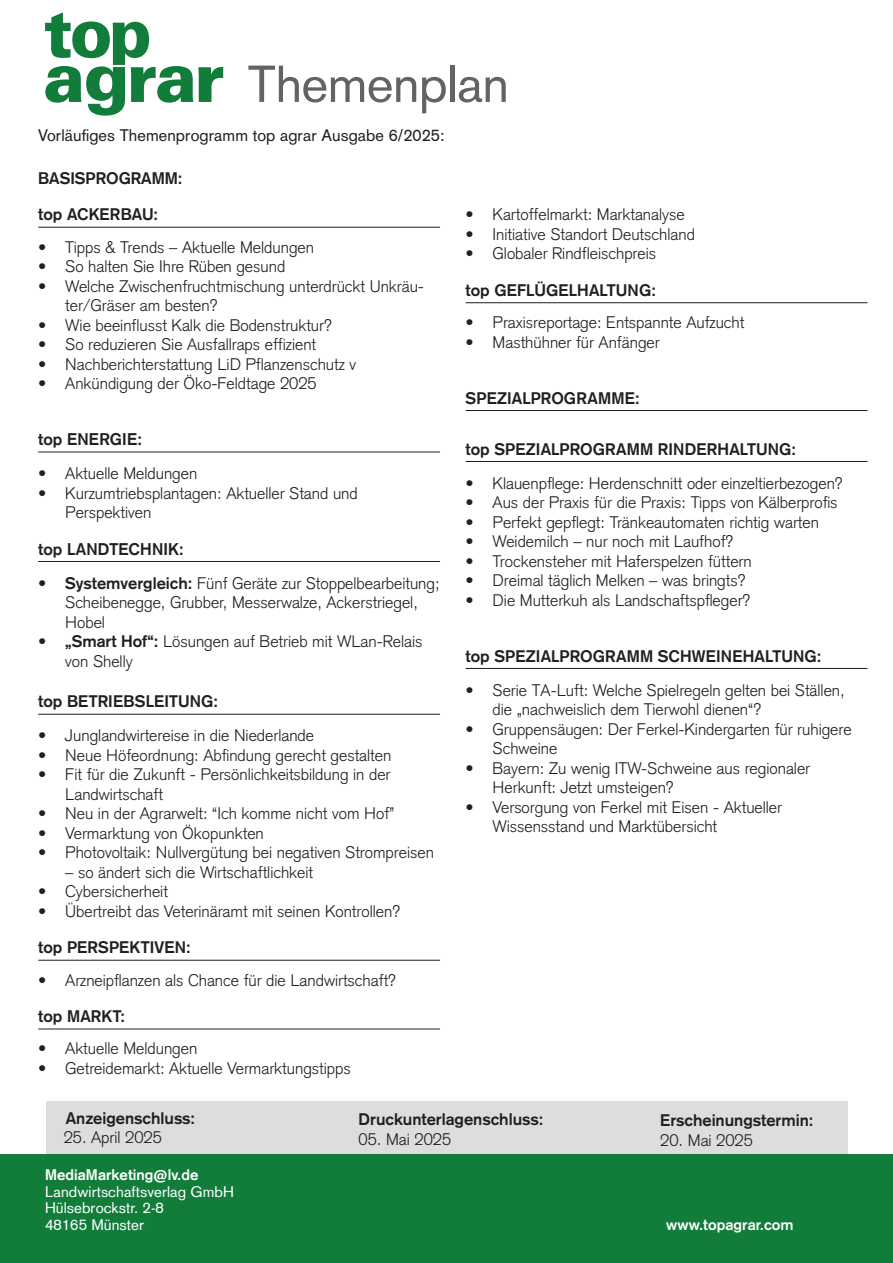
<style>
.page{position:relative;width:893px;height:1263px;background:#fff}
.page>*{position:absolute;margin:0;border:0;box-sizing:border-box;transform-origin:0 0}
.Vorspann{font:51px "Basic Commercial LT Pro";letter-spacing:-.01em;color:#636366}
.Tab_Normal{font:300 16.5px/19.5px "Basic Commercial LT Pro";color:#231f20}
.Titel_Uebersicht{font:700 16.5px "Basic Commercial LT Pro";letter-spacing:.01em;color:#231f20}
.Tab_Normal-2{font:700 16.5px "Basic Commercial LT Pro";color:#231f20}
.Bodytext{font:16.5px "Basic Commercial LT Pro";letter-spacing:.005em;color:#231f20}
.Titel_Uebersicht-2{font:700 16.5px "Basic Commercial LT Com";letter-spacing:.01em;color:#231f20}
.Bodytext-2{font:700 16.5px "Basic Commercial LT Pro";color:#231f20}
.Bodytext-3{font:15px "Basic Commercial LT Com";letter-spacing:.005em;color:#fff}
.Bodytext-4{font:700 15px "Basic Commercial LT Com";letter-spacing:.005em;color:#fff}
.Bodytext-5{font:700 15px "Basic Commercial LT Pro";letter-spacing:.005em;color:#fff}
.s1{font-weight:700}
</style>
<div class="page">
<div style="left:0;top:1154px;width:893px;height:109px;background:#127d3b"></div>
<svg style="left:45px;top:12px;width:178px;height:104px"></svg>
<hr style="left:38px;top:227px;width:402px;height:1px;background:#231f20">
<hr style="left:38px;top:452px;width:402px;height:1px;background:#231f20">
<hr style="left:38px;top:561px;width:402px;height:1px;background:#231f20">
<hr style="left:38px;top:714px;width:402px;height:1px;background:#231f20">
<hr style="left:38px;top:960px;width:402px;height:1px;background:#231f20">
<hr style="left:38px;top:1028px;width:402px;height:1px;background:#231f20">
<hr style="left:466px;top:302px;width:401px;height:1px;background:#231f20">
<hr style="left:466px;top:410px;width:401px;height:1px;background:#231f20">
<hr style="left:466px;top:461px;width:401px;height:1px;background:#231f20">
<hr style="left:466px;top:668px;width:401px;height:1px;background:#231f20">
<div style="left:47px;top:1101px;width:801px;height:52px;background:#dcdddf"></div>
<p class="Vorspann" style="left:248px;top:54px;width:263px">Themenplan</p>
<p class="Bodytext" style="left:38px;top:125px;width:408px">Vorläufiges Themenprogramm top agrar Ausgabe 6/2025:</p>
<p class="Bodytext-2" style="left:38px;top:168px;width:146px">BASISPROGRAMM:</p>
<p class="Titel_Uebersicht" style="left:38px;top:205px;width:121px">top ACKERBAU:</p>
<p class="Tab_Normal" style="left:38px;top:237px;width:277px">• Tipps &amp; Trends – Aktuelle Meldungen</p>
<p class="Tab_Normal" style="left:38px;top:257px;width:249px">• So halten Sie Ihre Rüben gesund</p>
<p class="Tab_Normal" style="left:65px;top:276px;width:360px;text-indent:-27px">• Welche Zwischenfruchtmischung unterdrückt Unkräu&shy;ter/Gräser am besten?</p>
<p class="Tab_Normal" style="left:38px;top:315px;width:295px">• Wie beeinflusst Kalk die Bodenstruktur?</p>
<p class="Tab_Normal" style="left:38px;top:335px;width:279px">• So reduzieren Sie Ausfallraps effizient</p>
<p class="Tab_Normal" style="left:38px;top:354px;width:319px">• Nachberichterstattung LiD Pflanzenschutz v</p>
<p class="Tab_Normal" style="left:38px;top:374px;width:280px">• Ankündigung der Öko-Feldtage 2025</p>
<p class="Titel_Uebersicht-2" style="left:38px;top:430px;width:105px">top ENERGIE:</p>
<p class="Tab_Normal" style="left:38px;top:464px;width:161px">• Aktuelle Meldungen</p>
<p class="Tab_Normal" style="left:65px;top:483px;width:294px;text-indent:-27px">• Kurzumtriebsplantagen: Aktueller Stand und<br>Perspektiven</p>
<p class="Titel_Uebersicht-2" style="left:38px;top:539px;width:147px">top LANDTECHNIK:</p>
<p class="Tab_Normal" style="left:65px;top:573px;width:376px;text-indent:-27px"><span class="s1">• Systemvergleich:</span> Fünf Geräte zur Stoppelbearbeitung;<br>Scheibenegge, Grubber, Messerwalze, Ackerstriegel,<br>Hobel</p>
<p class="Tab_Normal" style="left:65px;top:632px;width:359px;text-indent:-27px"><span class="s1">• „Smart Hof“:</span> Lösungen auf Betrieb mit WLan-Relais von Shelly</p>
<p class="Titel_Uebersicht" style="left:38px;top:692px;width:181px">top BETRIEBSLEITUNG:</p>
<p class="Tab_Normal" style="left:38px;top:726px;width:277px">• Junglandwirtereise in die Niederlande</p>
<p class="Tab_Normal" style="left:38px;top:745px;width:355px">• Neue Höfeordnung: Abfindung gerecht gestalten</p>
<p class="Tab_Normal" style="left:65px;top:765px;width:327px;text-indent:-27px">• Fit für die Zukunft - Persönlichkeitsbildung in der<br>Landwirtschaft</p>
<p class="Tab_Normal" style="left:38px;top:804px;width:358px">• Neu in der Agrarwelt: “Ich komme nicht vom Hof”</p>
<p class="Tab_Normal" style="left:38px;top:823px;width:227px">• Vermarktung von Ökopunkten</p>
<p class="Tab_Normal" style="left:38px;top:843px;width:397px">• Photovoltaik: Nullvergütung bei negativen Strompreisen</p>
<p class="Tab_Normal" style="left:65px;top:862px;width:249px">– so ändert sich die Wirtschaftlichkeit</p>
<p class="Tab_Normal" style="left:38px;top:882px;width:131px">• Cybersicherheit</p>
<p class="Tab_Normal" style="left:38px;top:901px;width:363px">• Übertreibt das Veterinäramt mit seinen Kontrollen?</p>
<p class="Titel_Uebersicht" style="left:38px;top:938px;width:154px">top PERSPEKTIVEN:</p>
<p class="Tab_Normal" style="left:38px;top:970px;width:359px">• Arzneipflanzen als Chance für die Landwirtschaft?</p>
<p class="Titel_Uebersicht" style="left:38px;top:1006px;width:88px">top MARKT:</p>
<p class="Tab_Normal" style="left:38px;top:1039px;width:161px">• Aktuelle Meldungen</p>
<p class="Tab_Normal" style="left:38px;top:1058px;width:314px">• Getreidemarkt: Aktuelle Vermarktungstipps</p>
<p class="Tab_Normal" style="left:466px;top:205px;width:221px">• Kartoffelmarkt: Marktanalyse</p>
<p class="Tab_Normal" style="left:466px;top:224px;width:231px">• Initiative Standort Deutschland</p>
<p class="Tab_Normal" style="left:466px;top:244px;width:192px">• Globaler Rindfleischpreis</p>
<p class="Titel_Uebersicht" style="left:466px;top:280px;width:192px">top GEFLÜGELHALTUNG:</p>
<p class="Tab_Normal" style="left:466px;top:313px;width:280px">• Praxisreportage: Entspannte Aufzucht</p>
<p class="Tab_Normal" style="left:466px;top:332px;width:196px">• Masthühner für Anfänger</p>
<p class="Titel_Uebersicht" style="left:466px;top:388px;width:176px">SPEZIALPROGRAMME:</p>
<p class="Titel_Uebersicht" style="left:466px;top:439px;width:332px">top SPEZIALPROGRAMM RINDERHALTUNG:</p>
<p class="Tab_Normal" style="left:466px;top:473px;width:379px">• Klauenpflege: Herdenschnitt oder einzeltierbezogen?</p>
<p class="Tab_Normal" style="left:466px;top:493px;width:373px">• Aus der Praxis für die Praxis: Tipps von Kälberprofis</p>
<p class="Tab_Normal" style="left:466px;top:512px;width:355px">• Perfekt gepflegt: Tränkeautomaten richtig warten</p>
<p class="Tab_Normal" style="left:466px;top:532px;width:269px">• Weidemilch – nur noch mit Laufhof?</p>
<p class="Tab_Normal" style="left:466px;top:551px;width:288px">• Trockensteher mit Haferspelzen füttern</p>
<p class="Tab_Normal" style="left:466px;top:571px;width:282px">• Dreimal täglich Melken – was bringts?</p>
<p class="Tab_Normal" style="left:466px;top:590px;width:286px">• Die Mutterkuh als Landschaftspfleger?</p>
<p class="Titel_Uebersicht" style="left:466px;top:646px;width:357px">top SPEZIALPROGRAMM SCHWEINEHALTUNG:</p>
<p class="Tab_Normal" style="left:493px;top:680px;width:354px;text-indent:-27px">• Serie TA-Luft: Welche Spielregeln gelten bei Ställen, die „nachweislich dem Tierwohl dienen“?</p>
<p class="Tab_Normal" style="left:493px;top:719px;width:361px;text-indent:-27px">• Gruppensäugen: Der Ferkel-Kindergarten für ruhigere<br>Schweine</p>
<p class="Tab_Normal" style="left:493px;top:758px;width:319px;text-indent:-27px">• Bayern: Zu wenig ITW-Schweine aus regionaler<br>Herkunft: Jetzt umsteigen?</p>
<p class="Tab_Normal" style="left:493px;top:797px;width:291px;text-indent:-27px">• Versorgung von Ferkel mit Eisen - Aktueller<br>Wissensstand und Marktübersicht</p>
<p class="Tab_Normal-2" style="left:66px;top:1108px;width:131px">Anzeigenschluss:</p>
<p class="Tab_Normal" style="left:64px;top:1128px;width:100px">25. April 2025</p>
<p class="Bodytext-4" style="left:45px;top:1166px;width:155px">MediaMarketing@lv.de</p>
<p class="Bodytext-3" style="left:45px;top:1183px;width:190px">Landwirtschaftsverlag GmbH</p>
<p class="Bodytext-3" style="left:45px;top:1199px;width:120px">Hülsebrockstr. 2-8</p>
<p class="Bodytext-3" style="left:45px;top:1216px;width:100px">48165 Münster</p>
<p class="Tab_Normal-2" style="left:359px;top:1109px;width:186px">Druckunterlagenschluss:</p>
<p class="Tab_Normal" style="left:359px;top:1129px;width:94px">05. Mai 2025</p>
<p class="Tab_Normal-2" style="left:660px;top:1110px;width:155px">Erscheinungstermin:</p>
<p class="Tab_Normal" style="left:660px;top:1130px;width:94px">20. Mai 2025</p>
<p class="Bodytext-5" style="left:666px;top:1216px;width:129px">www.topagrar.com</p>
</div>
